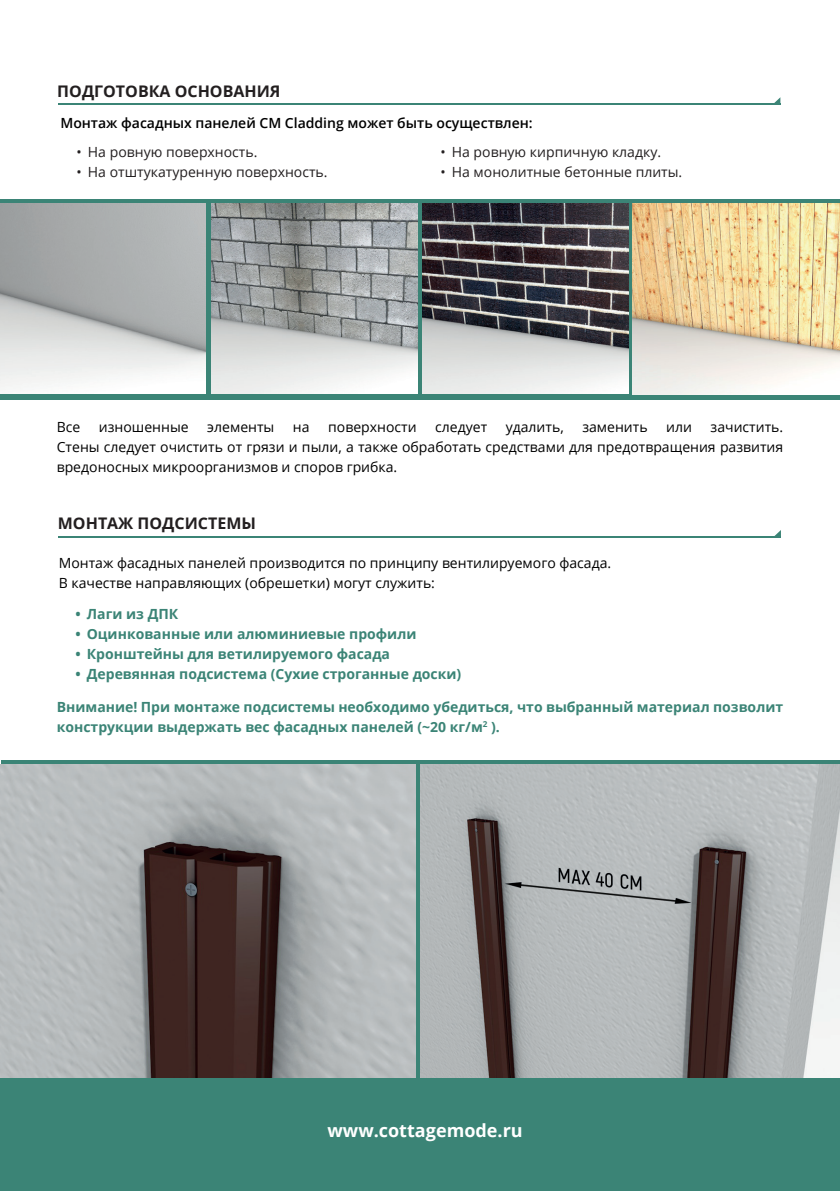
<style>
.page{position:relative;width:840px;height:1191px;background:#fff}
.page>*{position:absolute;margin:0;border:0;box-sizing:border-box;transform-origin:0 0}
.t1{font:700 18px "Open Sans";color:#fff}
.t2{font:700 16px "Open Sans";color:#231f20}
.t3{font:14px/20px "Open Sans";color:#000;text-align:justify}
.t4{font:700 14px/20px "Open Sans";color:#3b8476}
.t5{font:14px "Open Sans";color:#231f20}
.t6{font:600 14px "Open Sans";color:#000}
</style>
<div class="page">
<hr style="left:58px;top:104px;width:722px;height:1px;background:#3b8476">
<svg style="left:772px;top:97px;width:8px;height:7px"></svg>
<div style="left:0;top:1077px;width:839px;height:114px;background:#3b8476"></div>
<hr style="left:58px;top:536px;width:722px;height:1px;background:#3b8476">
<svg style="left:774px;top:531px;width:6px;height:5px"></svg>
<svg style="left:0;top:199px;width:839px;height:201px;background:#4b897c"></svg>
<img style="left:0;top:204px;width:205px;height:190px">
<img style="left:212px;top:204px;width:205px;height:190px">
<img style="left:632px;top:204px;width:207px;height:190px">
<img style="left:422px;top:204px;width:206px;height:190px">
<img style="left:0;top:764px;width:415px;height:313px">
<img style="left:420px;top:764px;width:419px;height:313px">
<p class="t2" style="left:57px;top:80px;width:225px">ПОДГОТОВКА ОСНОВАНИЯ</p>
<p class="t6" style="left:60px;top:113px;width:473px">Монтаж фасадных панелей CM Cladding может быть осуществлен:</p>
<p class="t5" style="left:77px;top:143px;width:182px">• На ровную поверхность.</p>
<p class="t5" style="left:77px;top:163px;width:252px">• На отштукатуренную поверхность.</p>
<p class="t5" style="left:440px;top:143px;width:222px">• На ровную кирпичную кладку.</p>
<p class="t5" style="left:440px;top:163px;width:243px">• На монолитные бетонные плиты.</p>
<p class="t3" style="left:57px;top:417px;width:25px">Все</p>
<p class="t3" style="left:99px;top:417px;width:91px">изношенные</p>
<p class="t3" style="left:207px;top:417px;width:69px">элементы</p>
<p class="t3" style="left:293px;top:417px;width:18px">на</p>
<p class="t3" style="left:328px;top:417px;width:90px">поверхности</p>
<p class="t3" style="left:435px;top:417px;width:53px">следует</p>
<p class="t3" style="left:505px;top:417px;width:59px">удалить,</p>
<p class="t3" style="left:582px;top:417px;width:67px">заменить</p>
<p class="t3" style="left:666px;top:417px;width:27px">или</p>
<p class="t3" style="left:57px;top:417px;width:727px;text-indent:653px">зачистить.<br>Стены следует очистить от грязи и пыли, а также обработать средствами для предотвращения развития вредоносных микроорганизмов и споров грибка.</p>
<p class="t2" style="left:58px;top:511px;width:199px">МОНТАЖ ПОДСИСТЕМЫ</p>
<p class="t3" style="left:59px;top:552px;width:553px">Монтаж фасадных панелей производится по принципу вентилируемого фасада.<br>В качестве направляющих (обрешетки) могут служить:</p>
<p class="t4" style="left:75px;top:603px;width:104px">• Лаги из ДПК</p>
<p class="t4" style="left:75px;top:623px;width:342px">• Оцинкованные или алюминиевые профили</p>
<p class="t4" style="left:75px;top:643px;width:316px">• Кронштейны для ветилируемого фасада</p>
<p class="t4" style="left:75px;top:663px;width:387px">• Деревянная подсистема (Сухие строганные доски)</p>
<p class="t4" style="left:57px;top:696px;width:727px">Внимание! При монтаже подсистемы необходимо убедиться, что выбранный материал позволит конструкции выдержать вес фасадных панелей (~20 кг/м<sup>2</sup> ).</p>
<p class="t1" style="left:327px;top:1117px;width:197px">www.cottagemode.ru</p>
</div>
